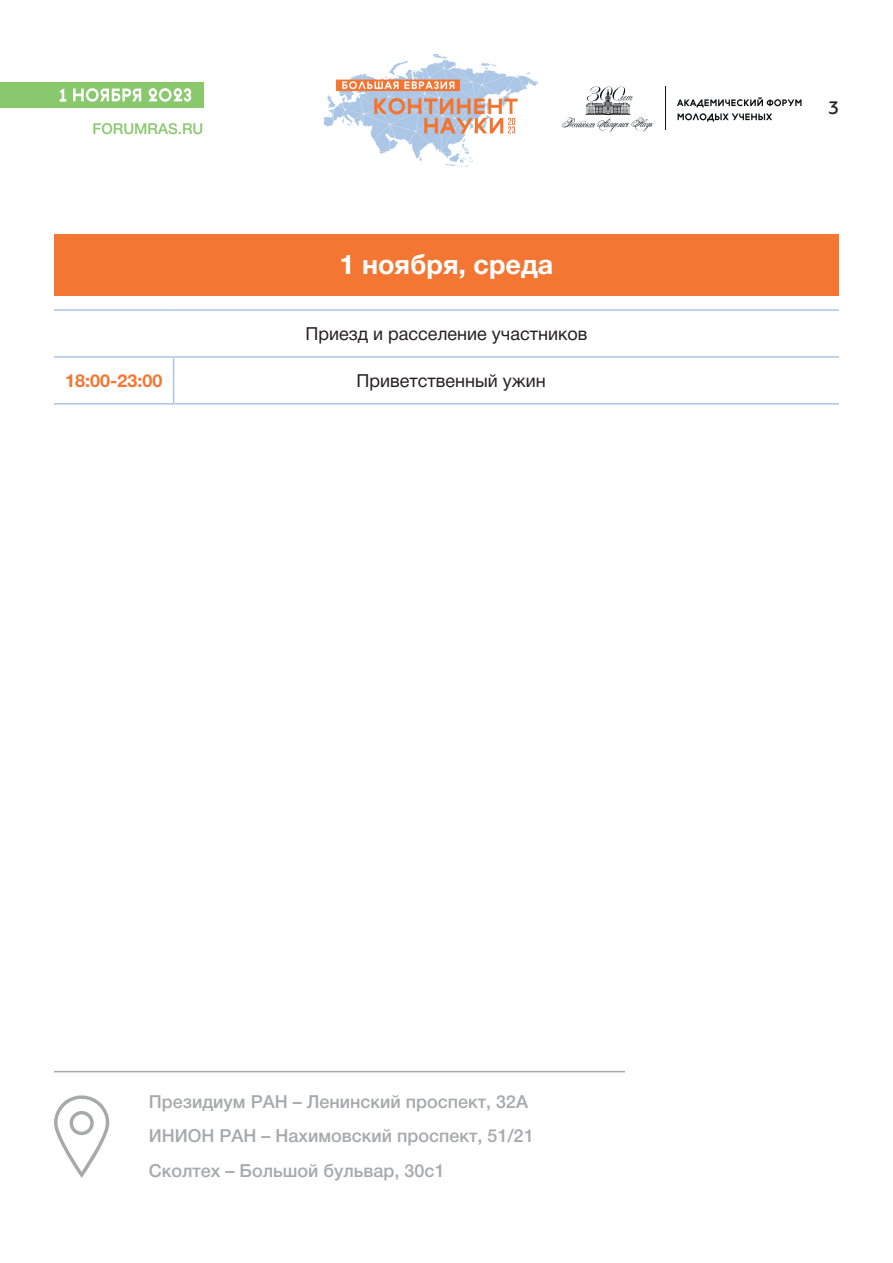
<style>
.page{position:relative;width:893px;height:1263px;background:#fff}
.page>*{position:absolute;margin:0;border:0;box-sizing:border-box;transform-origin:0 0}
.t1{font:700 27px "Helvetica Neue Cyr";color:#fff}
.t2{font:500 18px/34.3px "Helvetica Neue Cyr";color:#a8a9ad}
.t3{font:18px "Helvetica Neue Cyr";color:#231f20}
.t4{font:700 18px "Helvetica Neue Cyr";color:#f37633}
.t5{font:500 18px "Geometria";color:#231f20}
.t6{font:500 15px "Helvetica Neue Cyr";color:#89c86d}
</style>
<div class="page">
<img style="left:323px;top:54px;width:216px;height:114px">
<svg style="left:677px;top:97px;width:124px;height:10px"></svg>
<svg style="left:678px;top:113px;width:94px;height:9px"></svg>
<svg style="left:562px;top:86px;width:91px;height:46px"></svg>
<hr style="left:665px;top:86px;width:1px;height:44px;background:#0d1214">
<div style="left:0;top:82px;width:203px;height:26px;background:#89c86d"></div>
<div style="left:54px;top:234px;width:785px;height:62px;background:#f37633"></div>
<hr style="left:54px;top:356px;width:120px;height:2px;background:#acc5e6">
<hr style="left:54px;top:403px;width:120px;height:1px;background:#acc5e6">
<hr style="left:173px;top:358px;width:1px;height:45px;background:#acc5e6">
<hr style="left:174px;top:356px;width:665px;height:2px;background:#acc5e6">
<hr style="left:174px;top:403px;width:665px;height:1px;background:#acc5e6">
<hr style="left:54px;top:309px;width:120px;height:2px;background:#acc5e6">
<hr style="left:174px;top:309px;width:665px;height:2px;background:#acc5e6">
<hr style="left:54px;top:1071px;width:571px;height:1px;background:#a8a9ad">
<svg style="left:73px;top:88px;width:68px;height:14px"></svg>
<svg style="left:148px;top:88px;width:43px;height:14px"></svg>
<svg style="left:60px;top:89px;width:6px;height:13px"></svg>
<svg style="left:54px;top:1095px;width:56px;height:83px"></svg>
<p class="t6" style="left:93px;top:121px;width:112px">FORUMRAS.RU</p>
<h1 class="t1" style="left:339px;top:250px;width:215px">1 ноября, среда</h1>
<p class="t3" style="left:306px;top:324px;width:283px">Приезд и расселение участников</p>
<p class="t4" style="left:65px;top:370px;width:99px">18:00-23:00</p>
<p class="t3" style="left:356px;top:371px;width:191px">Приветственный ужин</p>
<p class="t5" style="left:829px;top:97px;width:12px">3</p>
<p class="t2" style="left:149px;top:1085px;width:387px">Президиум РАН – Ленинский проспект, 32А<br>ИНИОН РАН – Нахимовский проспект, 51/21<br>Сколтех – Большой бульвар, 30с1</p>
</div>
